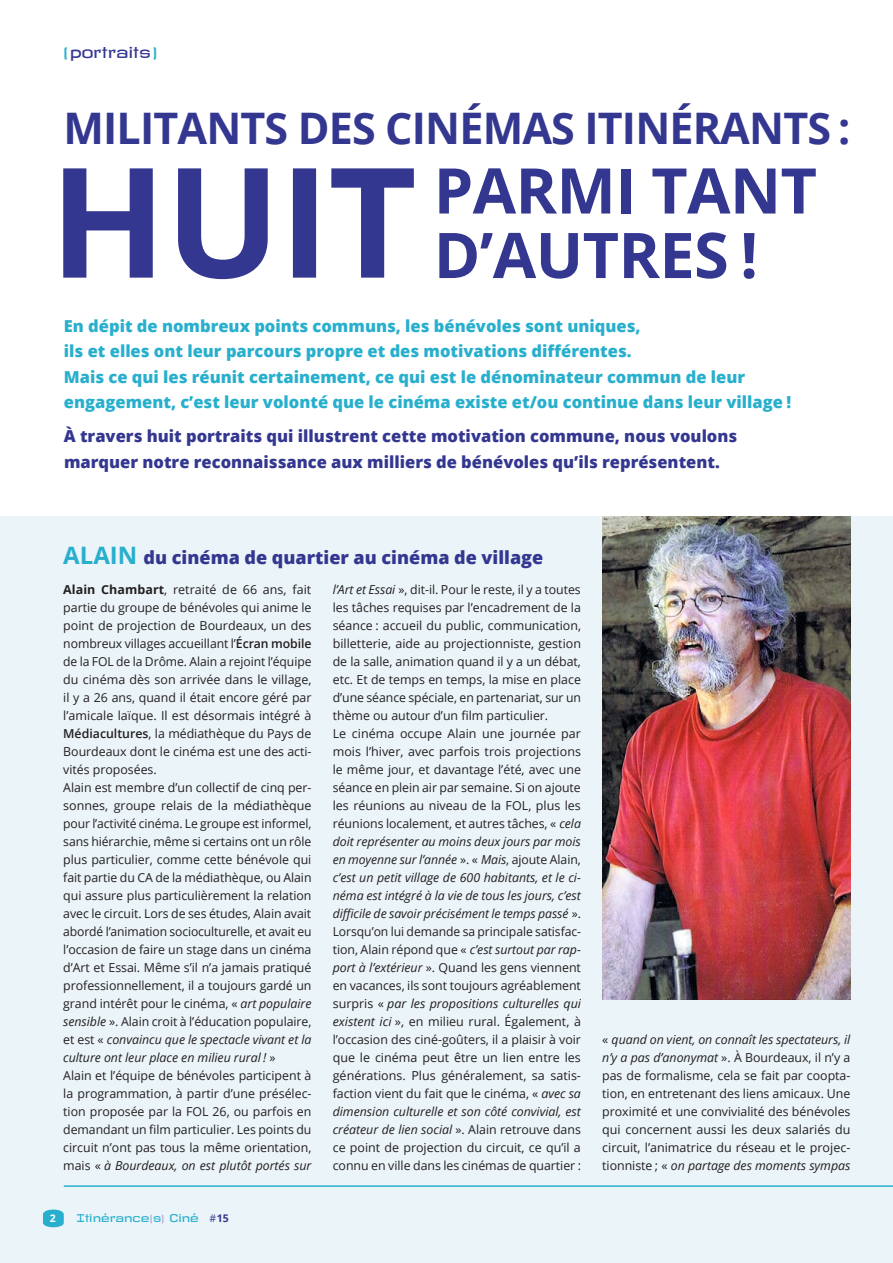
<style>
.page{position:relative;width:893px;height:1263px;background:#fff}
.page>*{position:absolute;margin:0;border:0;box-sizing:border-box;transform-origin:0 0}
.t1{font:700 63px/64.5px "Open Sans";letter-spacing:-.01em;color:#343790}
.t2{font:700 43.5px "Open Sans";letter-spacing:-.02em;color:#343790}
.t3{font:800 18px "Open Sans";color:#343790}
.t4{font:800 16.5px/25.5px "Open Sans";color:#28afcd}
.t5{font:800 16.5px/25.5px "Open Sans";color:#343790}
.t6{font:15px "Revalia";color:#343790}
.t7{font:12.3px/18px "Open Sans";color:#231f20}
.t8{font:10.5px "Revalia";color:#28afcd}
.t9{font:700 10.5px "Open Sans";color:#fff}
.s1{color:#28afcd}
.s2{font-weight:700;font-size:24px;color:#28afcd}
.s3{font-weight:700}
.s4{font-weight:600}
.s5{font-style:italic}
.s6{color:#b3aed3}
.s7{font-family:"Open Sans";color:#343790}
.s8{font-family:"Open Sans";font-weight:700;color:#343790}
</style>
<div class="page">
<div style="left:0;top:517px;width:893px;height:746px;background:#ebf4f8"></div>
<svg style="left:43px;top:1209px;width:21px;height:18px"></svg>
<img style="left:602px;top:517px;width:248px;height:482px">
<hr style="left:64px;top:1185px;width:829px;height:2px;background:#28afcd">
<svg style="left:63px;top:168px;width:351px;height:111px"></svg>
<p class="t6" style="left:62px;top:43px;width:99px"><span class="s1">(</span>portraits<span class="s1">)</span></p>
<h2 class="t2" style="left:63px;top:98px;width:788px">MILITANTS DES CINÉMAS ITINÉRANTS :</h2>
<h1 class="t1" style="left:434px;top:157px;width:385px">PARMI TANT<br>D’AUTRES !</h1>
<p class="t4" style="left:64px;top:312px;width:729px">En dépit de nombreux points communs, les bénévoles sont uniques,<br>ils et elles ont leur parcours propre et des motivations différentes.<br>Mais ce qui les réunit certainement, ce qui est le dénominateur commun de leur engagement, c’est leur volonté que le cinéma existe et/ou continue dans leur village !</p>
<h3 class="t5" style="left:64px;top:422px;width:675px">À travers huit portraits qui illustrent cette motivation commune, nous voulons marquer notre reconnaissance aux milliers de bénévoles qu’ils représentent.</h3>
<h3 class="t3" style="left:63px;top:544px;width:482px"><span class="s2">ALAIN</span> du cinéma de quartier au cinéma de village</h3>
<p class="t7" style="left:63px;top:580px;width:250px"><span class="s3">Alain Chambart</span>, retraité de 66 ans, fait partie du groupe de bénévoles qui anime le point de projection de Bourdeaux, un des nombreux villages accueillant l’<span class="s4">Écran mobile </span>de la FOL de la Drôme. Alain a rejoint l’équipe du cinéma dès son arrivée dans le village, il y a 26 ans, quand il était encore géré par l’amicale laïque. Il est désormais intégré à <span class="s4">Médiacultures</span>, la médiathèque du Pays de Bourdeaux dont le cinéma est une des acti&shy;vités proposées.<br>Alain est membre d’un collectif de cinq per&shy;sonnes, groupe relais de la médiathèque pour l’activité cinéma. Le groupe est informel, sans hiérarchie, même si certains ont un rôle plus particulier, comme cette bénévole qui fait partie du CA de la médiathèque, ou Alain qui assure plus particulièrement la relation avec le circuit. Lors de ses études, Alain avait abordé l’animation socioculturelle, et avait eu l’occasion de faire un stage dans un cinéma d’Art et Essai. Même s’il n’a jamais pratiqué professionnellement, il a toujours gardé un grand intérêt pour le cinéma, « <span class="s5">art populaire sensible</span> ». Alain croit à l’éducation populaire, et est « <span class="s5">convaincu que le spectacle vivant et la culture ont leur place en milieu rural !</span> »<br>Alain et l’équipe de bénévoles participent à la programmation, à partir d’une présélec&shy;tion proposée par la FOL 26, ou parfois en demandant un film particulier. Les points du circuit n’ont pas tous la même orientation, mais « <span class="s5">à Bourdeaux, on est plutôt portés sur</span></p>
<p class="t7" style="left:333px;top:580px;width:250px"><span class="s5">l’Art et Essai</span> », dit-il. Pour le reste, il y a toutes les tâches requises par l’encadrement de la séance : accueil du public, communication, billetterie, aide au projectionniste, gestion de la salle, animation quand il y a un débat, etc. Et de temps en temps, la mise en place d’une séance spéciale, en partenariat, sur un thème ou autour d’un film particulier.<br>Le cinéma occupe Alain une journée par mois l’hiver, avec parfois trois projections le même jour, et davantage l’été, avec une séance en plein air par semaine. Si on ajoute les réunions au niveau de la FOL, plus les réunions localement, et autres tâches, « <span class="s5">cela doit représenter au moins deux jours par mois en moyenne sur l’année</span> ». « <span class="s5">Mais</span>, ajoute Alain, <span class="s5">c’est un petit village de 600 habitants, et le ci&shy;néma est intégré à la vie de tous les jours, c’est difficile de savoir précisément le temps passé</span> ».<br>Lorsqu’on lui demande sa principale satisfac&shy;tion, Alain répond que « <span class="s5">c’est surtout par rap&shy;port à l’extérieur</span> ». Quand les gens viennent en vacances, ils sont toujours agréablement surpris « <span class="s5">par les propositions culturelles qui existent ici</span> », en milieu rural. Également, à l’occasion des ciné-goûters, il a plaisir à voir que le cinéma peut être un lien entre les générations. Plus généralement, sa satis&shy;faction vient du fait que le cinéma, « <span class="s5">avec sa dimension culturelle et son côté convivial, est créateur de lien social</span> ». Alain retrouve dans ce point de projection du circuit, ce qu’il a connu en ville dans les cinémas de quartier :</p>
<p class="t9" style="left:50px;top:1211px;width:7px">2</p>
<p class="t8" style="left:77px;top:1211px;width:154px">Itinérance<span class="s6">(</span>s<span class="s6">)</span> Ciné <span class="s7">#</span><span class="s8">15</span></p>
<p class="t7" style="left:602px;top:1030px;width:250px;text-align:justify">« <span class="s5">quand on vient, on connaît les spectateurs, il n’y a pas d’anonymat</span> ». À Bourdeaux, il n’y a pas de formalisme, cela se fait par coopta&shy;tion, en entretenant des liens amicaux. Une proximité et une convivialité des bénévoles qui concernent aussi les deux salariés du circuit, l’animatrice du réseau et le projec&shy;tionniste ; « <span class="s5">on partage des moments sympas</span></p>
</div>
